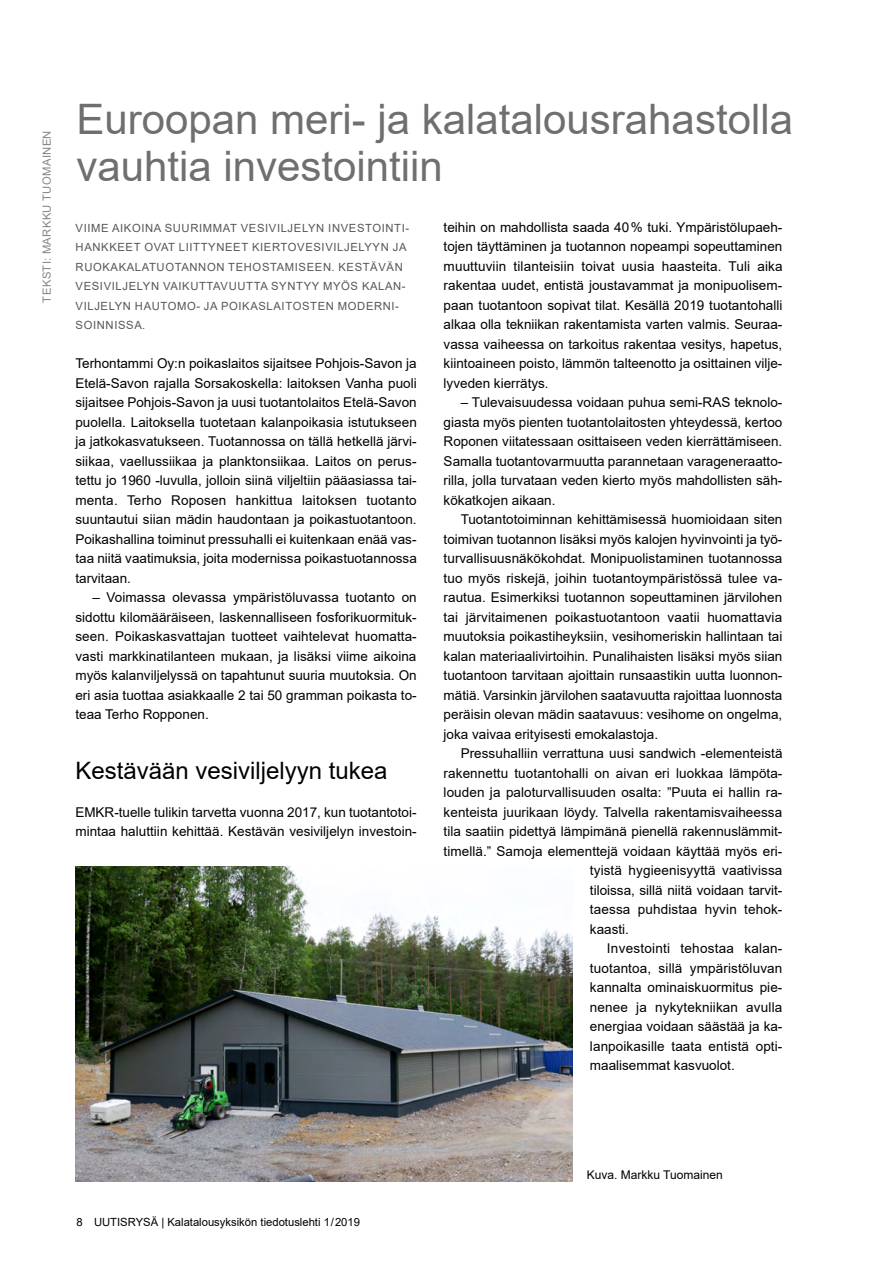
<style>
.page{position:relative;width:893px;height:1263px;background:#fff}
.page>*{position:absolute;margin:0;border:0;box-sizing:border-box;transform-origin:0 0}
.OTS_1{font:42px/46.5px "Arial";color:#706f6f}
.t1{font:24px "Arial";color:#000}
.Leipis{font:13.5px/19.5px "Arial";letter-spacing:.005em;color:#000;text-align:justify}
.Leipis_eka_kpl{font:13.5px/19.5px "Arial";color:#000;text-align:justify}
.Kuvateksti_taulukko{font:12px "Arial";color:#000}
.Ingressi{font:11.25px/19.5px "Arial";letter-spacing:.055em;color:#575756}
.t2{font:11.25px "Arial";color:#000}
.Kirjoittajat_RYSÄ{font:11.25px "Arial";letter-spacing:.035em;color:#878787}
</style>
<div class="page">
<img style="left:75px;top:866px;width:498px;height:316px">
<p class="Kirjoittajat_RYSÄ" style="left:39px;top:302px;width:174px;rotate:-90deg">TEKSTI: MARKKU TUOMAINEN</p>
<p class="OTS_1" style="left:76px;top:96px;width:718px">Euroopan meri- ja kalatalousrahastolla vauhtia investointiin</p>
<p class="Ingressi" style="left:76px;top:218px;width:335px">VIIME AIKOINA SUURIMMAT VESIVILJELYN INVESTOINTI-HANKKEET OVAT LIITTYNEET KIERTOVESIVILJELYYN JA RUOKAKALATUOTANNON TEHOSTAMISEEN. KESTÄVÄN VESIVILJELYN VAIKUTTAVUUTTA SYNTYY MYÖS KALAN-VILJELYN HAUTOMO- JA POIKASLAITOSTEN MODERNI-SOINNISSA.</p>
<p class="Leipis_eka_kpl" style="left:75px;top:354px;width:343px">Terhontammi Oy:n poikaslaitos sijaitsee Pohjois-Savon ja Etelä-Savon rajalla Sorsakoskella: laitoksen Vanha puoli sijaitsee Pohjois-Savon ja uusi tuotantolaitos Etelä-Savon puolella. Laitoksella tuotetaan kalanpoikasia istutukseen ja jatkokasvatukseen. Tuotannossa on tällä hetkellä järvi&shy;siikaa, vaellussiikaa ja planktonsiikaa. Laitos on perus&shy;tettu jo 1960 -luvulla, jolloin siinä viljeltiin pääasiassa tai&shy;menta. Terho Roposen hankittua laitoksen tuotanto suuntautui siian mädin haudontaan ja poikastuotantoon.<br>Poikashallina toiminut pressuhalli ei kuitenkaan enää vas&shy;taa niitä vaatimuksia, joita modernissa poikastuotannossa tarvitaan.</p>
<p class="Leipis" style="left:75px;top:588px;width:343px;text-indent:17px">– Voimassa olevassa ympäristöluvassa tuotanto on sidottu kilomääräiseen, laskennalliseen fosforikuormituk&shy;seen. Poikaskasvattajan tuotteet vaihtelevat huomatta&shy;vasti markkinatilanteen mukaan, ja lisäksi viime aikoina myös kalanviljelyssä on tapahtunut suuria muutoksia. On eri asia tuottaa asiakkaalle 2 tai 50 gramman poikasta to&shy;teaa Terho Ropponen.</p>
<h2 class="t1" style="left:75px;top:754px;width:314px">Kestävään vesiviljelyyn tukea</h2>
<p class="Leipis_eka_kpl" style="left:75px;top:802px;width:343px">EMKR-tuelle tulikin tarvetta vuonna 2017, kun tuotantotoi&shy;mintaa haluttiin kehittää. Kestävän vesiviljelyn investoin-</p>
<p class="Leipis_eka_kpl" style="left:444px;top:217px;width:340px">teihin on mahdollista saada 40% tuki. Ympäristölupaeh&shy;tojen täyttäminen ja tuotannon nopeampi sopeuttaminen muuttuviin tilanteisiin toivat uusia haasteita. Tuli aika rakentaa uudet, entistä joustavammat ja monipuolisem&shy;paan tuotantoon sopivat tilat. Kesällä 2019 tuotantohalli alkaa olla tekniikan rakentamista varten valmis. Seuraa&shy;vassa vaiheessa on tarkoitus rakentaa vesitys, hapetus, kiintoaineen poisto, lämmön talteenotto ja osittainen vilje&shy;lyveden kierrätys.</p>
<p class="Leipis" style="left:444px;top:393px;width:340px;text-indent:17px">– Tulevaisuudessa voidaan puhua semi-RAS teknolo&shy;giasta myös pienten tuotantolaitosten yhteydessä, kertoo Roponen viitatessaan osittaiseen veden kierrättämiseen.<br>Samalla tuotantovarmuutta parannetaan varageneraatto&shy;rilla, jolla turvataan veden kierto myös mahdollisten säh&shy;kökatkojen aikaan.</p>
<p class="Leipis" style="left:444px;top:510px;width:340px;text-indent:17px">Tuotantotoiminnan kehittämisessä huomioidaan siten toimivan tuotannon lisäksi myös kalojen hyvinvointi ja työ&shy;turvallisuusnäkökohdat. Monipuolistaminen tuotannossa tuo myös riskejä, joihin tuotantoympäristössä tulee va&shy;rautua. Esimerkiksi tuotannon sopeuttaminen järvilohen tai järvitaimenen poikastuotantoon vaatii huomattavia muutoksia poikastiheyksiin, vesihomeriskin hallintaan tai kalan materiaalivirtoihin. Punalihaisten lisäksi myös siian tuotantoon tarvitaan ajoittain runsaastikin uutta luonnon&shy;mätiä. Varsinkin järvilohen saatavuutta rajoittaa luonnosta peräisin olevan mädin saatavuus: vesihome on ongelma, joka vaivaa erityisesti emokalastoja.</p>
<p class="Leipis" style="left:461px;top:744px;width:323px">Pressuhalliin verrattuna uusi sandwich -elementeistä</p>
<p class="Leipis" style="left:444px;top:763px;width:340px">rakennettu tuotantohalli on aivan eri luokkaa lämpöta-</p>
<p class="Leipis" style="left:444px;top:783px;width:340px">louden ja paloturvallisuuden osalta: ”Puuta ei hallin ra-</p>
<p class="Leipis" style="left:444px;top:802px;width:340px">kenteista juurikaan löydy. Talvella rakentamisvaiheessa</p>
<p class="Leipis" style="left:444px;top:822px;width:340px">tila saatiin pidettyä lämpimänä pienellä rakennuslämmit-</p>
<p class="Leipis" style="left:444px;top:841px;width:340px">timellä.” Samoja elementtejä voidaan käyttää myös eri-</p>
<p class="Leipis" style="left:590px;top:861px;width:194px">tyistä hygieenisyyttä vaativissa</p>
<p class="Leipis" style="left:590px;top:880px;width:194px">tiloissa, sillä niitä voidaan tarvit-</p>
<p class="Leipis" style="left:590px;top:900px;width:194px">taessa puhdistaa hyvin tehok-</p>
<p class="Leipis" style="left:590px;top:919px;width:41px">kaasti.</p>
<p class="Leipis" style="left:590px;top:939px;width:194px;text-indent:17px">Investointi tehostaa kalan&shy;tuotantoa, sillä ympäristöluvan kannalta ominaiskuormitus pie&shy;nenee ja nykytekniikan avulla energiaa voidaan säästää ja ka&shy;lanpoikasille taata entistä opti&shy;maalisemmat kasvuolot.</p>
<p class="t2" style="left:77px;top:1214px;width:285px">8 UUTISRYSÄ | Kalatalousyksikön tiedotuslehti 1 / 2019</p>
<p class="Kuvateksti_taulukko" style="left:587px;top:1166px;width:138px">Kuva. Markku Tuomainen</p>
</div>
